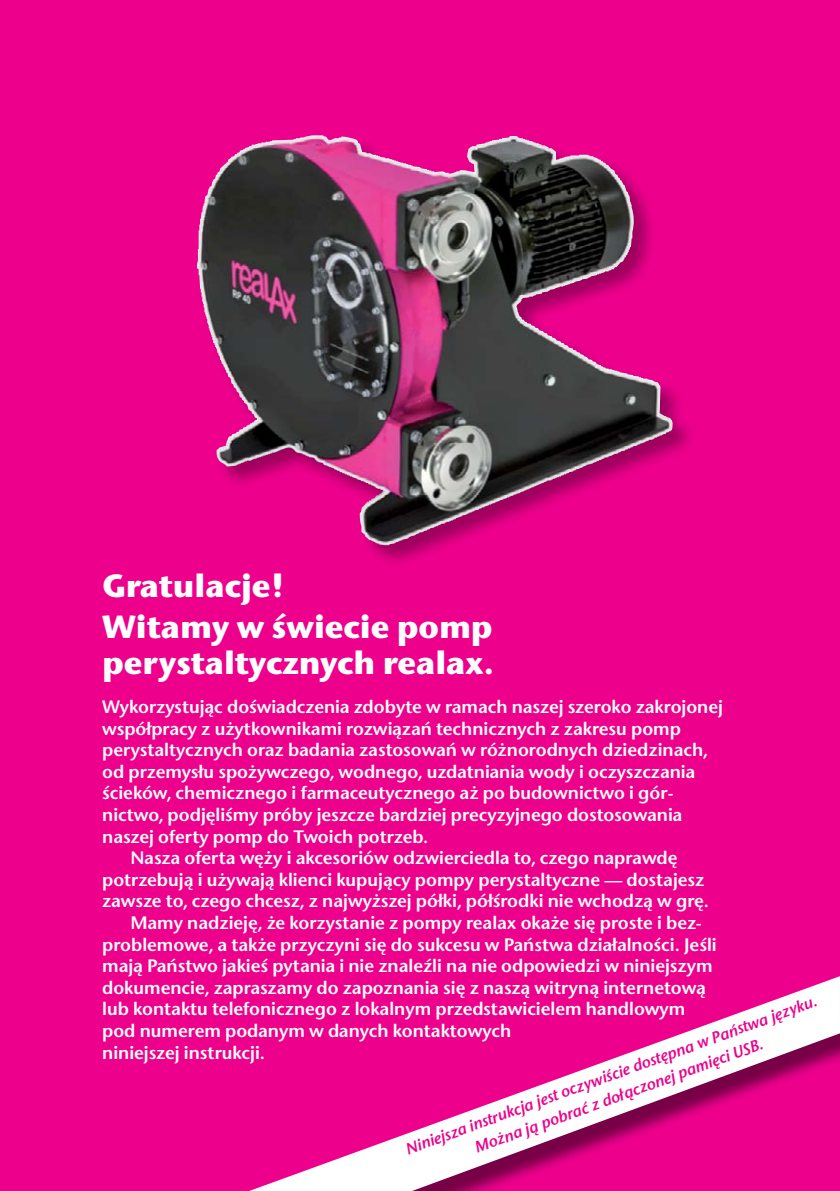
<style>
.page{position:relative;width:840px;height:1191px;background:#fff}
.page>*{position:absolute;margin:0;border:0;box-sizing:border-box;transform-origin:0 0}
.t1{font:700 32px/41.6px "Stone Sans ITC";color:#fff}
.t2{font:600 18px "Stone Sans ITC";color:#fff}
.t3{font:italic 600 16px/22px "Stone Sans ITC";color:#ec008c;text-align:center}
</style>
<div class="page">
<div style="left:0;top:0;width:839px;height:1191px;background:#ec008c"></div>
<div style="left:197px;top:135px;width:498px;height:433px;background:#000;opacity:.33"></div>
<img style="left:196px;top:135px;width:119px;height:331px">
<svg style="left:249px;top:976px;width:590px;height:215px"></svg>
<h1 class="t1" style="left:102px;top:564px;width:392px">Gratulacje!<br>Witamy w świecie pomp</h1>
<h1 class="t1" style="left:102px;top:642px;width:393px">perystaltycznych realax.</h1>
<p class="t2" style="left:102px;top:695px;width:622px">Wykorzystując doświadczenia zdobyte w ramach naszej szeroko zakrojonej</p>
<p class="t2" style="left:102px;top:716px;width:580px">współpracy z użytkownikami rozwiązań technicznych z zakresu pomp</p>
<p class="t2" style="left:102px;top:738px;width:607px">perystaltycznych oraz badania zastosowań w różnorodnych dziedzinach,</p>
<p class="t2" style="left:102px;top:759px;width:594px">od przemysłu spożywczego, wodnego, uzdatniania wody i oczyszczania</p>
<p class="t2" style="left:102px;top:781px;width:572px">ścieków, chemicznego i farmaceutycznego aż po budownictwo i gór-</p>
<p class="t2" style="left:102px;top:803px;width:581px">nictwo, podjęliśmy próby jeszcze bardziej precyzyjnego dostosowania</p>
<p class="t2" style="left:102px;top:824px;width:327px">naszej oferty pomp do Twoich potrzeb.</p>
<p class="t2" style="left:130px;top:846px;width:548px">Nasza oferta węży i akcesoriów odzwierciedla to, czego naprawdę</p>
<p class="t2" style="left:102px;top:867px;width:603px">potrzebują i używają klienci kupujący pompy perystaltyczne — dostajesz</p>
<p class="t2" style="left:102px;top:889px;width:608px">zawsze to, czego chcesz, z najwyższej półki, półśrodki nie wchodzą w grę.</p>
<p class="t2" style="left:130px;top:911px;width:572px">Mamy nadzieję, że korzystanie z pompy realax okaże się proste i bez-</p>
<p class="t2" style="left:102px;top:932px;width:615px">problemowe, a także przyczyni się do sukcesu w Państwa działalności. Jeśli</p>
<p class="t2" style="left:102px;top:954px;width:611px">mają Państwo jakieś pytania i nie znaleźli na nie odpowiedzi w niniejszym</p>
<p class="t2" style="left:102px;top:975px;width:605px">dokumencie, zapraszamy do zapoznania się z naszą witryną internetową</p>
<p class="t2" style="left:102px;top:997px;width:584px">lub kontaktu telefonicznego z lokalnym przedstawicielem handlowym</p>
<p class="t2" style="left:102px;top:1019px;width:410px">pod numerem podanym w danych kontaktowych</p>
<p class="t2" style="left:102px;top:1040px;width:164px">niniejszej instrukcji.</p>
<p class="t3" style="left:402px;top:1139px;width:438px;rotate:-20deg">Niniejsza instrukcja jest oczywiście dostępna w Państwa języku.<br>Można ją pobrać z dołączonej pamięci USB.</p>
</div>
